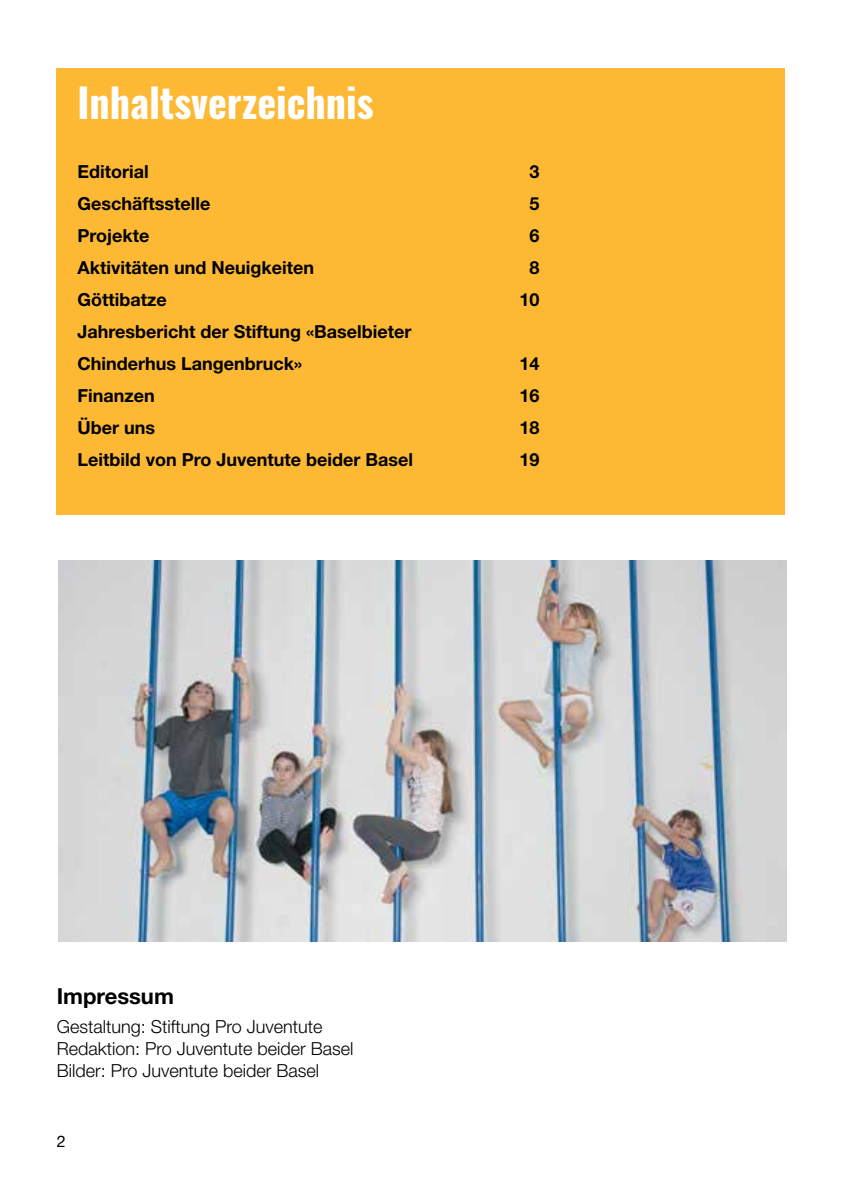
<style>
.page{position:relative;width:842px;height:1191px;background:#fff}
.page>*{position:absolute;margin:0;border:0;box-sizing:border-box;transform-origin:0 0}
.t1{font:700 40px "Oswald";color:#fff}
.t2{font:700 22px "Helvetica Neue";color:#000}
.t3{font:700 18px/32px "Helvetica Neue";color:#000}
.t4{font:300 18px/22px "Helvetica Neue";color:#000}
.t5{font:16px "Helvetica Neue";color:#000}
</style>
<div class="page">
<div style="left:57px;top:68px;width:728px;height:447px;background:#fdb933"></div>
<img style="left:58px;top:560px;width:729px;height:381px">
<h1 class="t1" style="left:77px;top:75px;width:298px">Inhaltsverzeichnis</h1>
<p class="t3" style="left:77px;top:155px;width:73px">Editorial</p>
<p class="t3" style="left:529px;top:155px;width:12px">3</p>
<p class="t3" style="left:77px;top:187px;width:134px">Geschäftsstelle</p>
<p class="t3" style="left:529px;top:187px;width:12px">5</p>
<p class="t3" style="left:77px;top:219px;width:74px">Projekte</p>
<p class="t3" style="left:529px;top:219px;width:12px">6</p>
<p class="t3" style="left:77px;top:251px;width:238px">Aktivitäten und Neuigkeiten</p>
<p class="t3" style="left:529px;top:251px;width:12px">8</p>
<p class="t3" style="left:77px;top:283px;width:91px">Göttibatze</p>
<p class="t3" style="left:519px;top:283px;width:22px">10</p>
<p class="t3" style="left:77px;top:315px;width:335px">Jahresbericht der Stiftung «Baselbieter<br>Chinderhus Langenbruck»</p>
<p class="t3" style="left:519px;top:347px;width:22px">14</p>
<p class="t3" style="left:77px;top:379px;width:79px">Finanzen</p>
<p class="t3" style="left:519px;top:379px;width:22px">16</p>
<p class="t3" style="left:77px;top:411px;width:79px">Über uns</p>
<p class="t3" style="left:519px;top:411px;width:22px">18</p>
<p class="t3" style="left:77px;top:443px;width:337px">Leitbild von Pro Juventute beider Basel</p>
<p class="t3" style="left:519px;top:443px;width:22px">19</p>
<p class="t2" style="left:57px;top:982px;width:119px">Impressum</p>
<p class="t4" style="left:57px;top:1015px;width:298px">Gestaltung: Stiftung Pro Juventute<br>Redaktion: Pro Juventute beider Basel<br>Bilder: Pro Juventute beider Basel</p>
<p class="t5" style="left:57px;top:1131px;width:10px">2</p>
</div>
